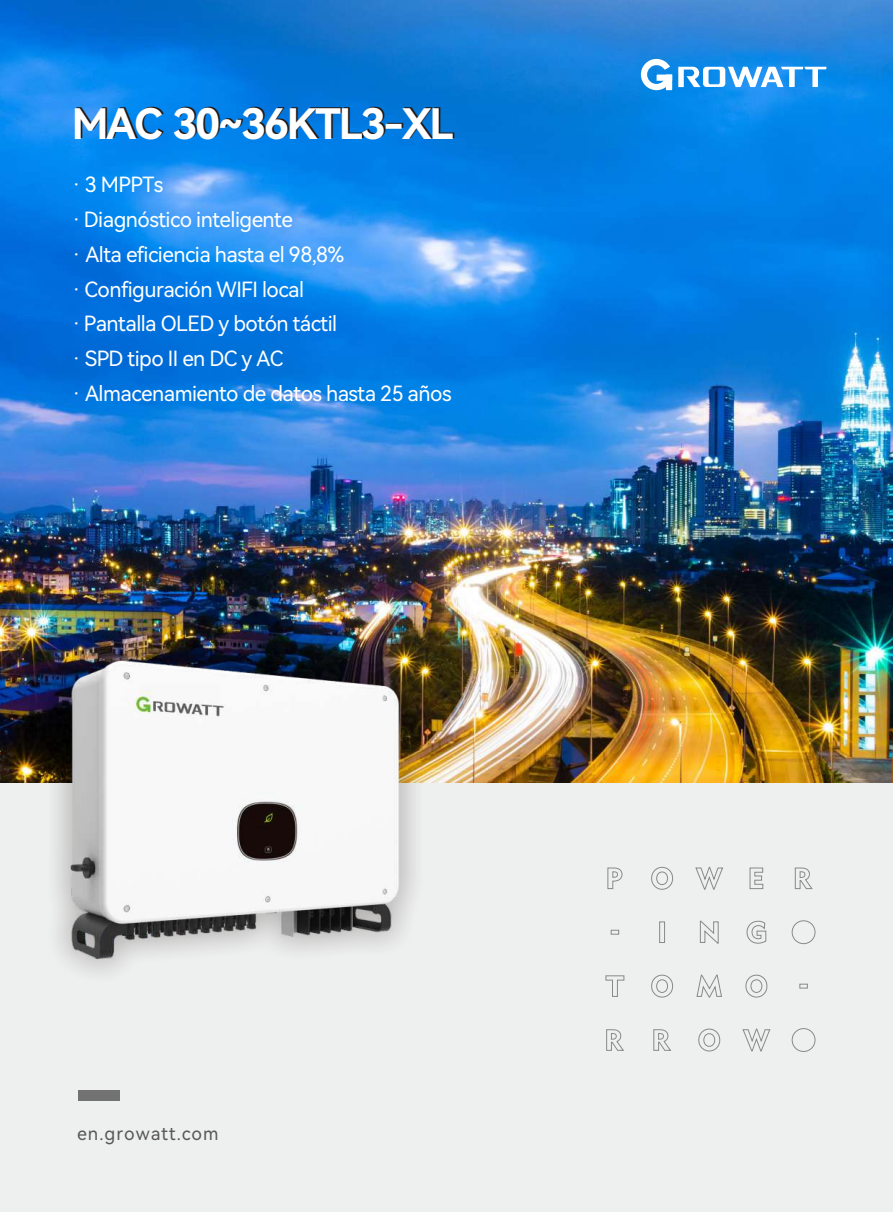
<style>
.page{position:relative;width:893px;height:1212px;background:#eeefef}
.page>*{position:absolute;margin:0;border:0;box-sizing:border-box;transform-origin:0 0}
.t1{font:42px "Harmony OS Sans SC Bold";letter-spacing:-.055em;color:#fff}
.t2{font:21px/34.8px "Harmony OS Sans SC";letter-spacing:-.025em;color:#fff}
.t3{font:18px "Harmony OS Sans SC";letter-spacing:.055em;color:#595857}
</style>
<div class="page">
<img style="left:0;top:0;width:893px;height:782px">
<svg style="left:641px;top:59px;width:31px;height:31px"></svg>
<svg style="left:678px;top:67px;width:148px;height:20px;background:#82c2f5"></svg>
<div style="left:792px;top:920px;width:23px;height:24px;border:1px solid #898989;border-radius:50%"></div>
<div style="left:792px;top:1028px;width:23px;height:24px;border:1px solid #898989;border-radius:50%"></div>
<svg style="left:607px;top:867px;width:16px;height:22px"></svg>
<svg style="left:795px;top:867px;width:18px;height:22px"></svg>
<div style="left:659px;top:921px;width:6px;height:22px;border:1px solid #898989"></div>
<svg style="left:700px;top:920px;width:19px;height:24px"></svg>
<svg style="left:746px;top:920px;width:20px;height:24px"></svg>
<svg style="left:605px;top:975px;width:20px;height:22px"></svg>
<svg style="left:651px;top:974px;width:22px;height:24px"></svg>
<svg style="left:696px;top:974px;width:26px;height:24px"></svg>
<svg style="left:745px;top:974px;width:22px;height:24px"></svg>
<svg style="left:606px;top:1029px;width:18px;height:22px"></svg>
<svg style="left:653px;top:1029px;width:18px;height:22px"></svg>
<svg style="left:698px;top:1028px;width:22px;height:23px"></svg>
<svg style="left:742px;top:1028px;width:29px;height:24px"></svg>
<svg style="left:651px;top:867px;width:22px;height:23px"></svg>
<svg style="left:695px;top:867px;width:28px;height:23px"></svg>
<svg style="left:749px;top:867px;width:14px;height:22px"></svg>
<svg style="left:611px;top:930px;width:8px;height:4px"></svg>
<svg style="left:799px;top:984px;width:9px;height:4px"></svg>
<div style="left:78px;top:1090px;width:41px;height:11px;background:#727272"></div>
<div style="left:0;top:609px;width:471px;height:401px;background:#231916;opacity:.29"></div>
<img style="left:36px;top:655px;width:389px;height:309px">
<h1 class="t1" style="left:72px;top:94px;width:384px">MAC 30~36KTL3-XL</h1>
<p class="t2" style="left:71px;top:166px;width:382px">· 3 MPPTs<br>·Diagnóstico inteligente<br>· Alta eficiencia hasta el 98,8%<br>· Configuración WIFI local<br>·Pantalla OLED y botón táctil<br>· SPD tipo II en DC y AC<br>· Almacenamiento de datos hasta 25 años</p>
<p class="t3" style="left:77px;top:1121px;width:143px">en.growatt.com</p>
</div>
